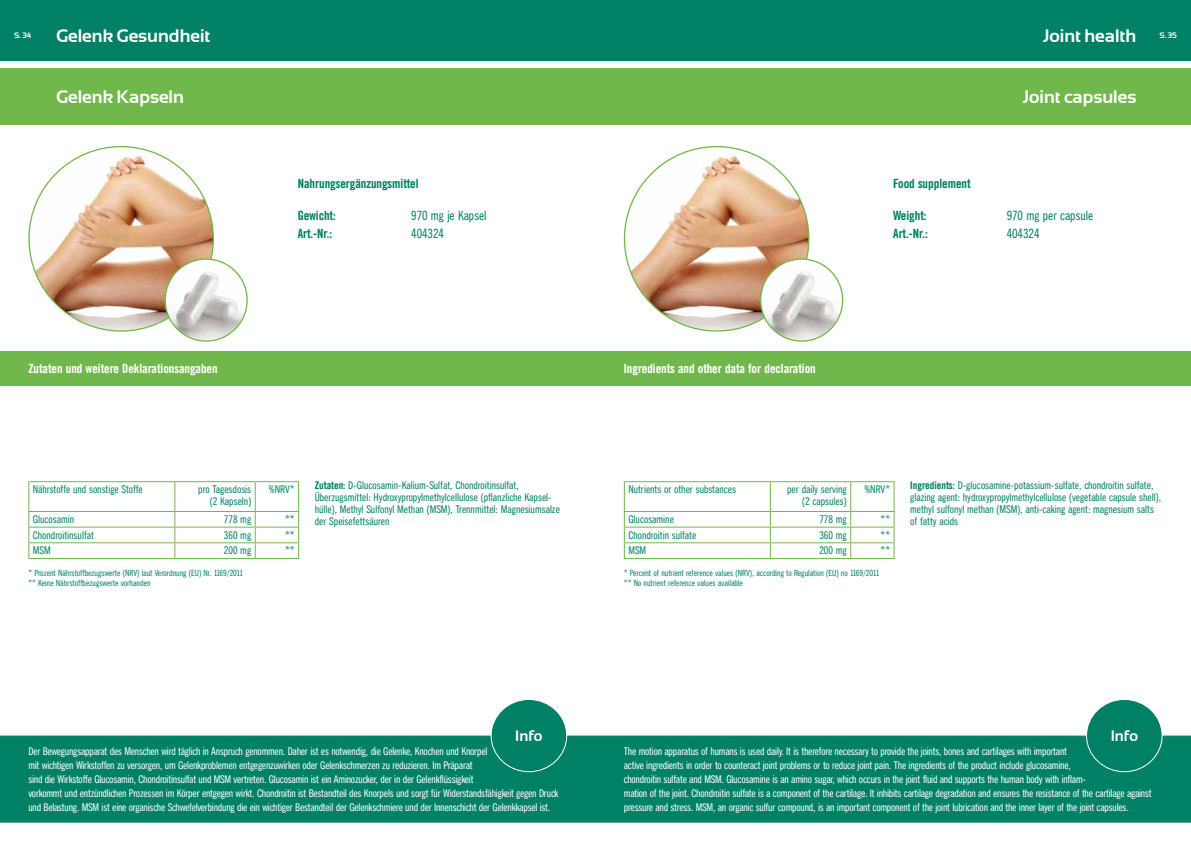
<style>
.page{position:relative;width:1191px;height:851px;background:#fff}
.page>*{position:absolute;margin:0;border:0;box-sizing:border-box;transform-origin:0 0}
.t1{font:700 18px "Sansation";color:#fff}
.t2{font:700 15px "Sansation";color:#fff}
.t3{font:12px "News Gothic SB Bold Con";color:#fff}
.t4{font:12px "News Gothic SB Bold Con";color:#008165}
.t5{font:12px "News Gothic SB Con";color:#008165}
.t6{font:10px/14px "News Gothic SB Con";letter-spacing:-.02em;color:#fff}
.t7{font:10px/12px "News Gothic SB Con";color:#008165}
.t8{font:8px/9.6px "News Gothic SB Con";color:#008165}
.t9{font:700 8px "Sansation";color:#fff}
.s1{font-family:"News Gothic SB Bold Con"}
</style>
<div class="page">
<div style="left:0;top:0;width:1191px;height:61px;background:#008165"></div>
<div style="left:0;top:68px;width:1191px;height:57px;background:#71b84c"></div>
<div style="left:0;top:352px;width:1191px;height:34px;background:#71b84c"></div>
<div style="left:0;top:735px;width:1191px;height:87px;background:#008165"></div>
<div style="left:491px;top:699px;width:75px;height:72px;background:#008165;border-radius:50%"></div>
<div style="left:490px;top:698px;width:77px;height:74px;border:1px solid #fff;border-radius:50%"></div>
<div style="left:1086px;top:699px;width:76px;height:72px;background:#008165;border-radius:50%"></div>
<div style="left:1086px;top:698px;width:76px;height:74px;border:1px solid #fff;border-radius:50%"></div>
<img style="left:29px;top:147px;width:184px;height:184px;border-radius:92px">
<img style="left:165px;top:259px;width:82px;height:82px;border-radius:41px">
<img style="left:624px;top:147px;width:185px;height:184px;border-radius:92px">
<img style="left:760px;top:259px;width:82px;height:82px;border-radius:41px">
<div style="left:760px;top:258px;width:83px;height:83px;border:1px solid #71b84c;border-radius:50%"></div>
<hr style="left:28px;top:481px;width:147px;height:1px;background:#71b84c">
<hr style="left:175px;top:481px;width:80px;height:1px;background:#71b84c">
<hr style="left:255px;top:481px;width:44px;height:1px;background:#71b84c">
<hr style="left:28px;top:511px;width:147px;height:1px;background:#71b84c">
<hr style="left:175px;top:511px;width:80px;height:1px;background:#71b84c">
<hr style="left:255px;top:511px;width:44px;height:1px;background:#71b84c">
<hr style="left:28px;top:526px;width:147px;height:1px;background:#71b84c">
<hr style="left:175px;top:526px;width:80px;height:1px;background:#71b84c">
<hr style="left:255px;top:526px;width:44px;height:1px;background:#71b84c">
<hr style="left:28px;top:542px;width:147px;height:1px;background:#71b84c">
<svg style="left:28px;top:482px;width:1px;height:76px"></svg>
<hr style="left:175px;top:542px;width:80px;height:1px;background:#71b84c">
<svg style="left:174px;top:482px;width:1px;height:76px"></svg>
<hr style="left:255px;top:542px;width:44px;height:1px;background:#71b84c">
<svg style="left:255px;top:482px;width:1px;height:76px"></svg>
<svg style="left:298px;top:482px;width:1px;height:76px"></svg>
<hr style="left:28px;top:558px;width:147px;height:1px;background:#71b84c">
<hr style="left:175px;top:558px;width:80px;height:1px;background:#71b84c">
<hr style="left:255px;top:558px;width:44px;height:1px;background:#71b84c">
<hr style="left:624px;top:481px;width:146px;height:1px;background:#71b84c">
<hr style="left:770px;top:481px;width:80px;height:1px;background:#71b84c">
<hr style="left:850px;top:481px;width:44px;height:1px;background:#71b84c">
<hr style="left:624px;top:511px;width:146px;height:1px;background:#71b84c">
<hr style="left:770px;top:511px;width:80px;height:1px;background:#71b84c">
<hr style="left:850px;top:511px;width:44px;height:1px;background:#71b84c">
<hr style="left:624px;top:526px;width:146px;height:1px;background:#71b84c">
<hr style="left:770px;top:526px;width:80px;height:1px;background:#71b84c">
<hr style="left:850px;top:526px;width:44px;height:1px;background:#71b84c">
<hr style="left:624px;top:542px;width:146px;height:1px;background:#71b84c">
<svg style="left:624px;top:482px;width:1px;height:76px"></svg>
<hr style="left:770px;top:542px;width:80px;height:1px;background:#71b84c">
<svg style="left:770px;top:482px;width:1px;height:76px"></svg>
<hr style="left:850px;top:542px;width:44px;height:1px;background:#71b84c">
<svg style="left:850px;top:482px;width:1px;height:76px"></svg>
<svg style="left:893px;top:482px;width:1px;height:76px"></svg>
<hr style="left:624px;top:558px;width:146px;height:1px;background:#71b84c">
<hr style="left:770px;top:558px;width:80px;height:1px;background:#71b84c">
<hr style="left:850px;top:558px;width:44px;height:1px;background:#71b84c">
<h1 class="t1" style="left:56px;top:26px;width:156px">Gelenk Gesundheit</h1>
<h1 class="t1" style="left:1043px;top:26px;width:95px">Joint health</h1>
<p class="t9" style="left:14px;top:31px;width:19px">S. 34</p>
<p class="t9" style="left:1159px;top:31px;width:19px">S. 35</p>
<h1 class="t1" style="left:56px;top:86px;width:129px">Gelenk Kapseln</h1>
<p class="t4" style="left:298px;top:176px;width:122px">Nahrungsergänzungsmittel</p>
<p class="t4" style="left:298px;top:208px;width:39px">Gewicht:</p>
<p class="t5" style="left:411px;top:208px;width:77px">970 mg je Kapsel</p>
<p class="t4" style="left:298px;top:226px;width:36px">Art.-Nr.:</p>
<p class="t5" style="left:411px;top:226px;width:34px">404324</p>
<p class="t3" style="left:28px;top:361px;width:191px">Zutaten und weitere Deklarationsangaben</p>
<p class="t3" style="left:624px;top:361px;width:193px">Ingredients and other data for declaration</p>
<h1 class="t1" style="left:1022px;top:86px;width:115px">Joint capsules</h1>
<p class="t4" style="left:893px;top:176px;width:79px">Food supplement</p>
<p class="t4" style="left:893px;top:208px;width:35px">Weight:</p>
<p class="t5" style="left:1006px;top:208px;width:88px">970 mg per capsule</p>
<p class="t4" style="left:893px;top:226px;width:36px">Art.-Nr.:</p>
<p class="t5" style="left:1006px;top:226px;width:34px">404324</p>
<p class="t7" style="left:33px;top:483px;width:111px">Nährstoffe und sonstige Stoffe</p>
<p class="t7" style="left:198px;top:483px;width:55px;text-align:right">pro Tagesdosis (2 Kapseln)</p>
<p class="t7" style="left:269px;top:483px;width:27px">%NRV*</p>
<p class="t7" style="left:33px;top:513px;width:43px">Glucosamin</p>
<p class="t7" style="left:224px;top:513px;width:29px">778 mg</p>
<p class="t7" style="left:285px;top:513px;width:11px">**</p>
<p class="t7" style="left:33px;top:528px;width:62px">Chondroitinsulfat</p>
<p class="t7" style="left:224px;top:528px;width:29px">360 mg</p>
<p class="t7" style="left:285px;top:528px;width:11px">**</p>
<p class="t7" style="left:33px;top:544px;width:19px">MSM</p>
<p class="t7" style="left:224px;top:544px;width:29px">200 mg</p>
<p class="t7" style="left:285px;top:544px;width:11px">**</p>
<p class="t8" style="left:28px;top:568px;width:216px">* Prozent Nährstoffbezugswerte (NRV) laut Verordnung (EU) Nr. 1169/2011 ** Keine Nährstoffbezugswerte vorhanden</p>
<p class="t7" style="left:315px;top:478px;width:247px"><span class="s1">Zutaten:</span> D-Glucosamin-Kalium-Sulfat, Chondroitinsulfat, Überzugsmittel: Hydroxypropylmethylcellulose (pflanzliche Kapsel&shy;hülle), Methyl Sulfonyl Methan (MSM), Trennmittel: Magnesiumsalze der Speisefettsäuren</p>
<p class="t7" style="left:628px;top:483px;width:109px">Nutrients or other substances</p>
<p class="t7" style="left:787px;top:483px;width:61px;text-align:right">per daily serving (2 capsules)</p>
<p class="t7" style="left:864px;top:483px;width:27px">%NRV*</p>
<p class="t7" style="left:628px;top:513px;width:47px">Glucosamine</p>
<p class="t7" style="left:819px;top:513px;width:29px">778 mg</p>
<p class="t7" style="left:880px;top:513px;width:11px">**</p>
<p class="t7" style="left:628px;top:528px;width:69px">Chondroitin sulfate</p>
<p class="t7" style="left:819px;top:528px;width:29px">360 mg</p>
<p class="t7" style="left:880px;top:528px;width:11px">**</p>
<p class="t7" style="left:628px;top:544px;width:19px">MSM</p>
<p class="t7" style="left:819px;top:544px;width:29px">200 mg</p>
<p class="t7" style="left:880px;top:544px;width:11px">**</p>
<p class="t8" style="left:624px;top:568px;width:257px">* Percent of nutrient reference values (NRV), according to Regulation (EU) no 1169/2011 ** No nutrient reference values available</p>
<p class="t7" style="left:910px;top:478px;width:252px"><span class="s1">Ingredients:</span> D-glucosamine-potassium-sulfate, chondroitin sulfate, glazing agent: hydroxypropylmethylcellulose (vegetable capsule shell), methyl sulfonyl methan (MSM), anti-caking agent: magnesium salts of fatty acids</p>
<h2 class="t2" style="left:515px;top:727px;width:29px">Info</h2>
<h2 class="t2" style="left:1110px;top:727px;width:29px">Info</h2>
<p class="t6" style="left:28px;top:743px;width:531px">Der Bewegungsapparat des Menschen wird täglich in Anspruch genommen. Daher ist es notwendig, die Gelenke, Knochen und Knorpel<br>mit wichtigen Wirkstoffen zu versorgen, um Gelenkproblemen entgegenzuwirken oder Gelenkschmerzen zu reduzieren. Im Präparat<br>sind die Wirkstoffe Glucosamin, Chondroitinsulfat und MSM vertreten. Glucosamin ist ein Aminozucker, der in der Gelenkflüssigkeit<br>vorkommt und entzündlichen Prozessen im Körper entgegen wirkt. Chondroitin ist Bestandteil des Knorpels und sorgt für Widerstandsfähigkeit gegen Druck und Belastung. MSM ist eine organische Schwefelverbindung die ein wichtiger Bestandteil der Gelenkschmiere und der Innenschicht der Gelenkkapsel ist.</p>
<p class="t6" style="left:624px;top:743px;width:529px">The motion apparatus of humans is used daily. It is therefore necessary to provide the joints, bones and cartilages with important<br>active ingredients in order to counteract joint problems or to reduce joint pain. The ingredients of the product include glucosamine,<br>chondroitin sulfate and MSM. Glucosamine is an amino sugar, which occurs in the joint fluid and supports the human body with inflam-<br>mation of the joint. Chondroitin sulfate is a component of the cartilage. It inhibits cartilage degradation and ensures the resistance of the cartilage against pressure and stress. MSM, an organic sulfur compound, is an important component of the joint lubrication and the inner layer of the joint capsules.</p>
</div>
